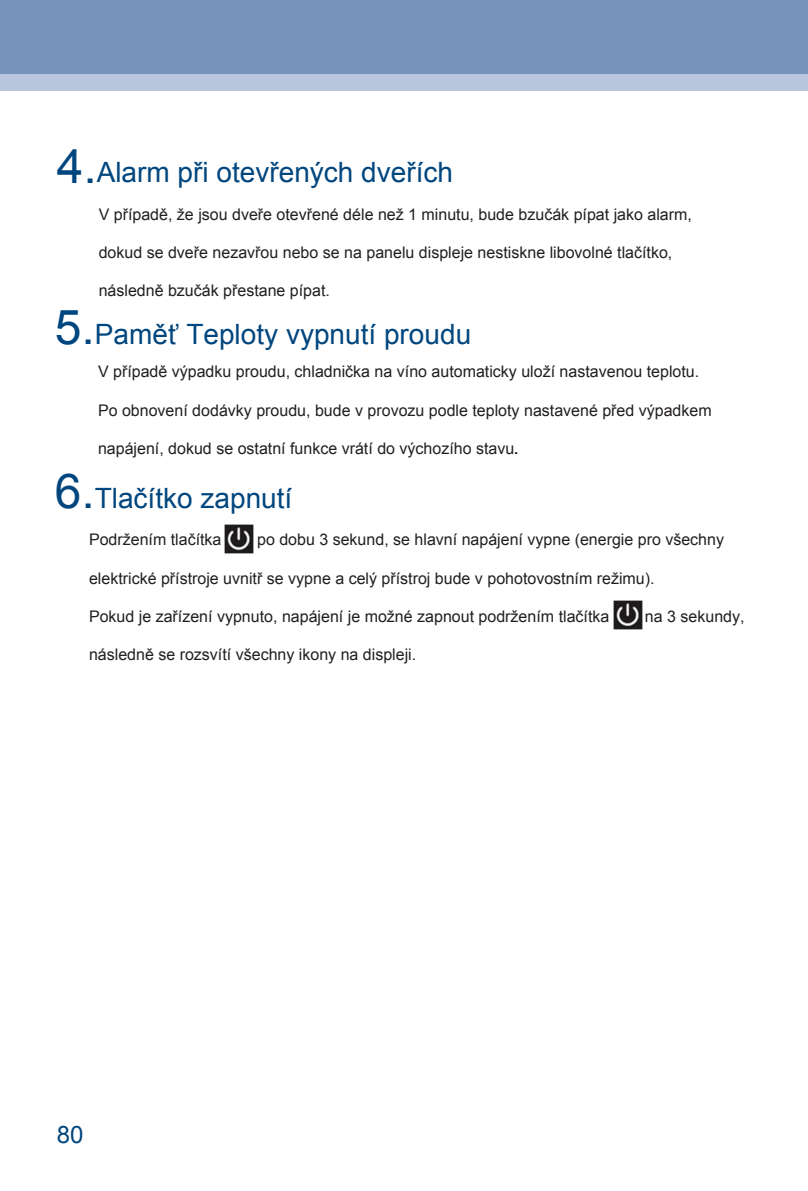
<style>
.page{position:relative;width:808px;height:1191px;background:#fff}
.page>*{position:absolute;margin:0;border:0;box-sizing:border-box;transform-origin:0 0}
.t1{font:48px "Arial";color:#00467e}
.t2{font:28px "Arial";color:#00467e}
.t3{font:24px "Arial";color:#00467e}
.t4{font:16px "Arial";color:#231f20}
.s1{font-size:48px}
.s2{font-family:"Sim Sun"}
</style>
<div class="page">
<div style="left:0;top:0;width:808px;height:74px;background:#7692ba"></div>
<div style="left:0;top:74px;width:808px;height:17px;background:#b9c5dc"></div>
<img style="left:224px;top:524px;width:30px;height:29px">
<img style="left:613px;top:600px;width:30px;height:29px">
<h2 class="t2" style="left:57px;top:154px;width:398px"><span class="s1">4.</span>Alarm při otevřených dveřích</h2>
<p class="t4" style="left:99px;top:203px;width:595px">V případě, že jsou dveře otevřené déle než 1 minutu, bude bzučák pípat jako alarm,</p>
<p class="t4" style="left:99px;top:242px;width:575px">dokud se dveře nezavřou nebo se na panelu displeje nestiskne libovolné tlačítko,</p>
<p class="t4" style="left:99px;top:280px;width:233px">následně bzučák přestane pípat.</p>
<h1 class="t1" style="left:55px;top:296px;width:42px">5.</h1>
<h2 class="t2" style="left:95px;top:315px;width:378px">Paměť Teploty vypnutí proudu</h2>
<p class="t4" style="left:98px;top:361px;width:603px">V případě výpadku proudu, chladnička na víno automaticky uloží nastavenou teplotu.</p>
<p class="t4" style="left:98px;top:399px;width:615px">Po obnovení dodávky proudu, bude v provozu podle teploty nastavené před výpadkem</p>
<p class="t4" style="left:98px;top:438px;width:426px">napájení, dokud se ostatní funkce vrátí do výchozího stavu<span class="s2">.</span></p>
<h2 class="t2" style="left:55px;top:480px;width:239px"><span class="s1">6.</span>Tlačítko zapnutí</h2>
<p class="t4" style="left:89px;top:529px;width:134px">Podržením tlačítka</p>
<p class="t4" style="left:257px;top:529px;width:468px">po dobu 3 sekund, se hlavní napájení vypne (energie pro všechny</p>
<p class="t4" style="left:89px;top:567px;width:567px">elektrické přístroje uvnitř se vypne a celý přístroj bude v pohotovostním režimu).</p>
<p class="t4" style="left:89px;top:606px;width:522px">Pokud je zařízení vypnuto, napájení je možné zapnout podržením tlačítka</p>
<p class="t4" style="left:645px;top:606px;width:101px">na 3 sekundy,</p>
<p class="t4" style="left:89px;top:644px;width:329px">následně se rozsvítí všechny ikony na displeji.</p>
<h3 class="t3" style="left:57px;top:1119px;width:28px">80</h3>
</div>
